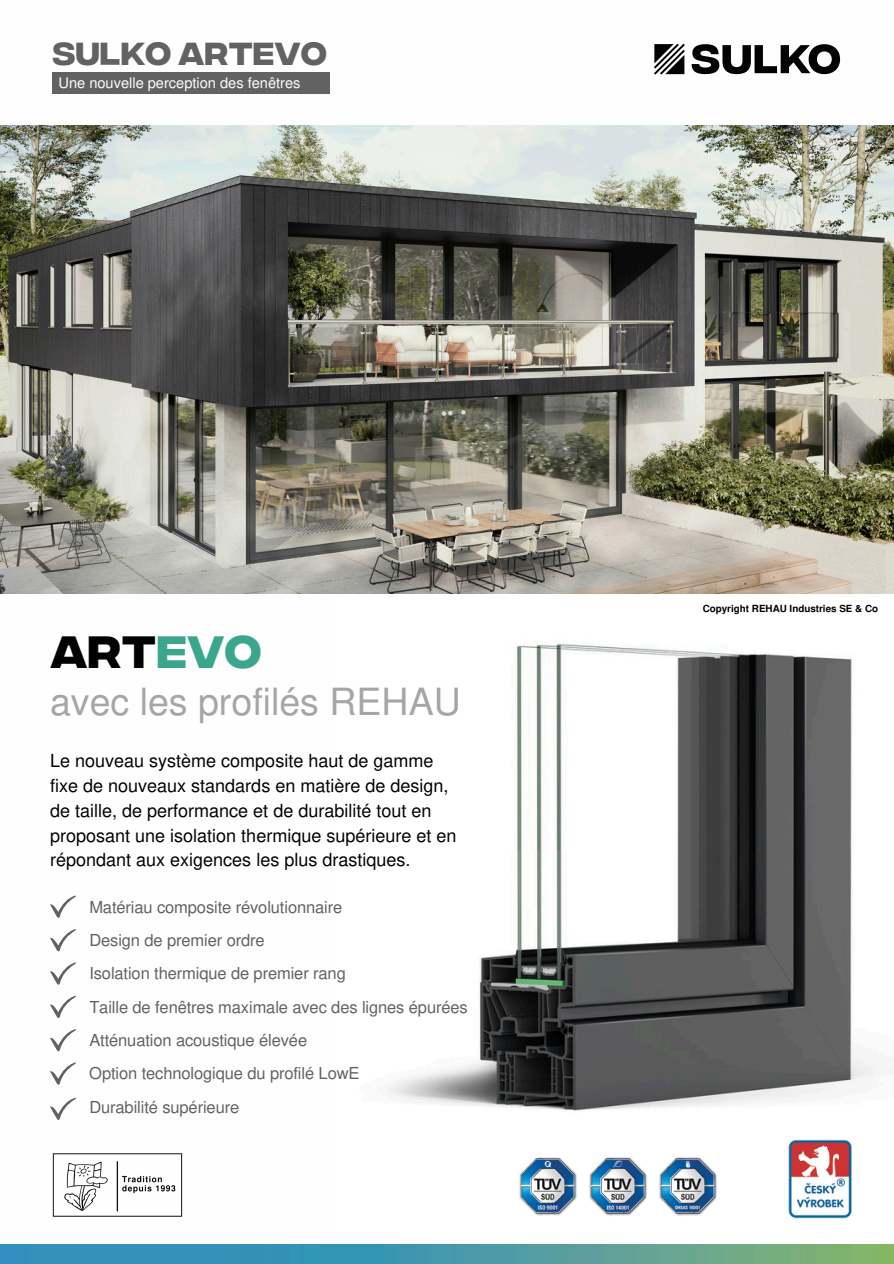
<style>
.page{position:relative;width:894px;height:1264px;background:#fff}
.page>*{position:absolute;margin:0;border:0;box-sizing:border-box;transform-origin:0 0}
.t1{font:600 45px "Integral CF";color:#020203}
.t2{font:37.5px "Nimbus San L";color:#a6a6a6}
.t3{font:600 31.65px "Integral CF";color:#616261}
.t4{font:18px/24.8px "Nimbus San L";color:#020203}
.t5{font:16.5px "Nimbus San L";letter-spacing:-.005em;color:#616261}
.t6{font:14.7px "Nimbus San L";color:#fefefe}
.t7{font:700 9.9px "Nimbus San L";color:#000}
.s1{color:#626262}
.s2{color:#3ba68e}
</style>
<div class="page">
<img style="left:333px;top:593px;width:560px;height:518px">
<img style="left:0;top:125px;width:893px;height:468px">
<img style="left:788px;top:1139px;width:64px;height:80px">
<img style="left:519px;top:1157px;width:58px;height:59px">
<img style="left:589px;top:1157px;width:128px;height:59px">
<svg style="left:50px;top:929px;width:26px;height:22px"></svg>
<svg style="left:50px;top:962px;width:26px;height:22px"></svg>
<svg style="left:50px;top:995px;width:26px;height:23px"></svg>
<svg style="left:50px;top:1029px;width:26px;height:22px"></svg>
<svg style="left:50px;top:1062px;width:26px;height:22px"></svg>
<svg style="left:50px;top:895px;width:26px;height:22px"></svg>
<img style="left:0;top:1244px;width:893px;height:19px">
<svg style="left:50px;top:1097px;width:26px;height:22px"></svg>
<img style="left:52px;top:1153px;width:131px;height:64px">
<svg style="left:654px;top:44px;width:30px;height:31px"></svg>
<svg style="left:691px;top:44px;width:148px;height:30px"></svg>
<div style="left:53px;top:73px;width:277px;height:21px;background:#616261"></div>
<p class="t3" style="left:53px;top:37px;width:276px"><span class="s1">SULKO</span> ARTEVO</p>
<h3 class="t6" style="left:59px;top:78px;width:243px">Une nouvelle perception des fenêtres</h3>
<p class="t1" style="left:50px;top:627px;width:213px">ART<span class="s2">EVO</span></p>
<p class="t2" style="left:50px;top:687px;width:412px">avec les profilés REHAU</p>
<p class="t4" style="left:50px;top:750px;width:408px">Le nouveau système composite haut de gamme fixe de nouveaux standards en matière de design, de taille, de performance et de durabilité tout en proposant une isolation thermique supérieure et en répondant aux exigences les plus drastiques.</p>
<p class="t5" style="left:89px;top:900px;width:254px">Matériau composite révolutionnaire</p>
<h3 class="t5" style="left:89px;top:933px;width:177px">Design de premier ordre</h3>
<h1 class="t5" style="left:89px;top:967px;width:258px">Isolation thermique de premier rang</h1>
<p class="t5" style="left:89px;top:1000px;width:380px">Taille de fenêtres maximale avec des lignes épurées</p>
<p class="t5" style="left:89px;top:1033px;width:219px">Atténuation acoustique élevée</p>
<h3 class="t5" style="left:89px;top:1067px;width:271px">Option technologique du profilé LowE</h3>
<h3 class="t5" style="left:89px;top:1100px;width:151px">Durabilité supérieure</h3>
<h3 class="t7" style="left:702px;top:605px;width:177px">Copyright REHAU Industries SE &amp; Co</h3>
</div>
